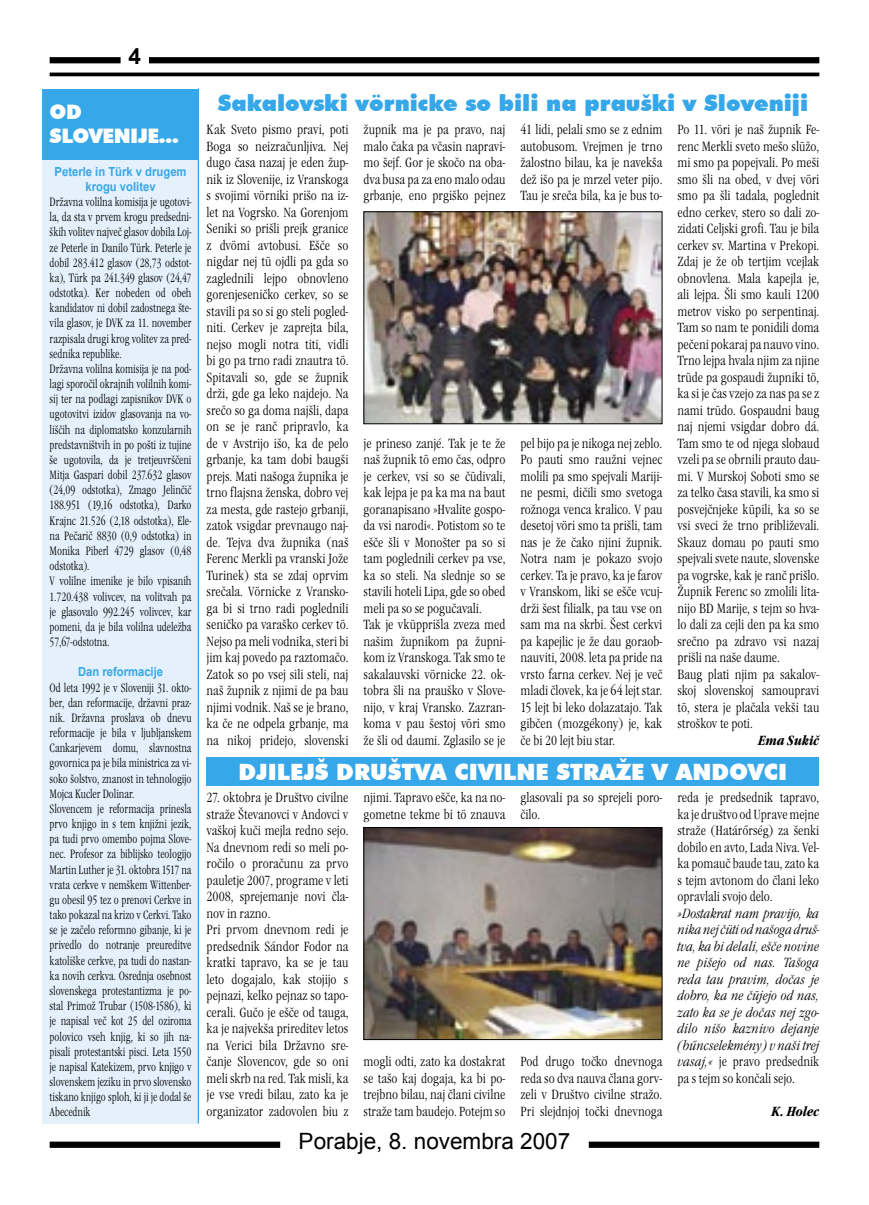
<style>
.page{position:relative;width:869px;height:1205px;background:#fff}
.page>*{position:absolute;margin:0;border:0;box-sizing:border-box;transform-origin:0 0}
.t1{font:900 22.5px "Futura BT";color:#36a7e9}
.t2{font:900 22.5px "Futura BT";color:#fff}
.t3{font:22.5px "Arial";color:#000}
.t4{font:700 22.5px "Arial";color:#000}
.t5{font:900 20px/24px "Futura BT";letter-spacing:-.025em;color:#fff}
.t6{font:13.75px/16.5px "Garamond Itc TEE Ligh Cond";color:#000;text-align:justify}
.t7{font:13.75px/16.5px "Garamond Itc TEE Ligh Cond Ital";color:#000;text-align:justify}
.t8{font:italic 700 condensed 13.75px "Garamond Itc TEE";color:#000}
.t9{font:12.5px/15.1px "Garamond Itc TEE Ligh Cond";color:#000;scale:.9 1}
.t10{font:700 12.5px/15.1px "Arial";color:#36a7e9;text-align:center;scale:.9 1}
.s1{font-family:"Garamond Itc TEE Ligh Cond Ital"}
</style>
<div class="page">
<div style="left:50px;top:1141px;width:230px;height:7px;background:#000"></div>
<div style="left:588px;top:1141px;width:231px;height:7px;background:#000"></div>
<hr style="left:50px;top:73px;width:769px;height:3px;background:#000">
<div style="left:50px;top:57px;width:70px;height:6px;background:#000"></div>
<div style="left:149px;top:57px;width:670px;height:6px;background:#000"></div>
<div style="left:43px;top:89px;width:155px;height:1034px;background:#e4f0fb"></div>
<div style="left:43px;top:89px;width:155px;height:70px;background:#36a7e9"></div>
<hr style="left:198px;top:89px;width:1px;height:1034px;background:#36a7e9">
<img style="left:365px;top:213px;width:295px;height:209px">
<div style="left:363px;top:211px;width:299px;height:213px;border:1px solid #000"></div>
<div style="left:206px;top:757px;width:613px;height:29px;background:#36a7e9"></div>
<img style="left:365px;top:829px;width:295px;height:209px">
<div style="left:363px;top:827px;width:299px;height:213px;border:1px solid #000"></div>
<h1 class="t4" style="left:128px;top:41px;width:14px">4</h1>
<h2 class="t5" style="left:50px;top:100px;width:131px">OD<br>SLOVENIJE…</h2>
<h1 class="t1" style="left:218px;top:90px;width:591px">Sakalovski vörnicke so bili na prauški v Sloveniji</h1>
<p class="t10" style="left:55px;top:164px;width:148px">Peterle in Türk v drugem krogu volitev</p>
<p class="t9" style="left:50px;top:194px;width:159px">Državna volilna komisija je ugotovi&shy;la, da sta v prvem krogu predsedni&shy;ških volitev največ glasov dobila Loj&shy;ze Peterle in Danilo Türk. Peterle je dobil 283.412 glasov (28,73 odstot&shy;ka), Türk pa 241.349 glasov (24,47 odstotka). Ker nobeden od obeh kandidatov ni dobil zadostnega šte&shy;vila glasov, je DVK za 11. november razpisala drugi krog volitev za pred&shy;sednika republike.<br>Državna volilna komisija je na pod&shy;lagi sporočil okrajnih volilnih komi&shy;sij ter na podlagi zapisnikov DVK o ugotovitvi izidov glasovanja na vo&shy;liščih na diplomatsko konzularnih predstavništvih in po pošti iz tujine še ugotovila, da je tretjeuvrščeni Mitja Gaspari dobil 237.632 glasov (24,09 odstotka), Zmago Jelinčič 188.951 (19,16 odstotka), Darko Krajnc 21.526 (2,18 odstotka), Ele&shy;na Pečarič 8830 (0,9 odstotka) in Monika Piberl 4729 glasov (0,48 odstotka).<br>V volilne imenike je bilo vpisanih 1.720.438 volivcev, na volitvah pa je glasovalo 992.245 volivcev, kar pomeni, da je bila volilna udeležba 57,67-odstotna.</p>
<p class="t10" style="left:78px;top:665px;width:96px">Dan reformacije</p>
<p class="t9" style="left:50px;top:680px;width:159px">Od leta 1992 je v Sloveniji 31. okto&shy;ber, dan reformacije, državni praz&shy;nik. Državna proslava ob dnevu reformacije je bila v ljubljanskem Cankarjevem domu, slavnostna govornica pa je bila ministrica za vi&shy;soko šolstvo, znanost in tehnologijo Mojca Kucler Dolinar.<br>Slovencem je reformacija prinesla prvo knjigo in s tem knjižni jezik, pa tudi prvo omembo pojma Slove&shy;nec. Profesor za biblijsko teologijo Martin Luther je 31. oktobra 1517 na vrata cerkve v nemškem Wittenber&shy;gu obesil 95 tez o prenovi Cerkve in tako pokazal na krizo v Cerkvi. Tako se je začelo reformno gibanje, ki je privedlo do notranje preureditve katoliške cerkve, pa tudi do nastan&shy;ka novih cerkva. Osrednja osebnost slovenskega protestantizma je po&shy;stal Primož Trubar (1508-1586), ki je napisal več kot 25 del oziroma polovico vseh knjig, ki so jih na&shy;pisali protestantski pisci. Leta 1550 je napisal Katekizem, prvo knjigo v slovenskem jeziku in prvo slovensko tiskano knjigo sploh, ki ji je dodal še Abecednik</p>
<p class="t6" style="left:520px;top:122px;width:143px">41 lidi, pelali smo se z ednim autobusom. Vrejmen je trno žalostno bilau, ka je navekša dež išo pa je mrzel veter pijo.<br>Tau je sreča bila, ka je bus to-</p>
<p class="t6" style="left:206px;top:122px;width:143px">Kak Sveto pismo pravi, poti Boga so neizračunljiva. Nej dugo časa nazaj je eden žup&shy;nik iz Slovenije, iz Vranskoga s svojimi vörniki prišo na iz&shy;let na Vogrsko. Na Gorenjom Seniki so prišli prejk granice z dvömi avtobusi. Ešče so nigdar nej tü ojdli pa gda so zaglednili lejpo obnovleno gorenjeseničko cerkev, so se stavili pa so si go steli pogled&shy;niti. Cerkev je zaprejta bila, nejso mogli notra titi, vidli bi go pa trno radi znautra tö.<br>Spitavali so, gde se župnik drži, gde ga leko najdejo. Na srečo so ga doma najšli, dapa on se je ranč pripravlo, ka de v Avstrijo išo, ka de pelo grbanje, ka tam dobi baugši prejs. Mati našoga župnika je trno flajsna ženska, dobro vej za mesta, gde rastejo grbanji, zatok vsigdar prevnaugo naj&shy;de. Tejva dva župnika (naš Ferenc Merkli pa vranski Jože Turinek) sta se zdaj oprvim srečala. Vörnicke z Vransko&shy;ga bi si trno radi poglednili seničko pa varaško cerkev tö.<br>Nejso pa meli vodnika, steri bi jim kaj povedo pa raztomačo.<br>Zatok so po vsej sili steli, naj naš župnik z njimi de pa bau njimi vodnik. Naš se je brano, ka če ne odpela grbanje, ma na nikoj pridejo, slovenski</p>
<p class="t6" style="left:363px;top:122px;width:143px">župnik ma je pa pravo, naj malo čaka pa včasin napravi&shy;mo šejf. Gor je skočo na oba&shy;dva busa pa za eno malo odau grbanje, eno prgiško pejnez</p>
<p class="t6" style="left:677px;top:122px;width:143px;text-align:left">Po 11. vöri je naš župnik Fe&shy;renc Merkli sveto mešo slüžo, mi smo pa popejvali. Po meši smo šli na obed, v dvej vöri smo pa šli tadala, poglednit edno cerkev, stero so dali zo&shy;zidati Celjski grofi. Tau je bila cerkev sv. Martina v Prekopi.<br>Zdaj je že ob tertjim vcejlak obnovlena. Mala kapejla je, ali lejpa. Šli smo kauli 1200 metrov visko po serpentinaj.<br>Tam so nam te ponidili doma pečeni pokaraj pa nauvo vino.<br>Trno lejpa hvala njim za njine trüde pa gospaudi župniki tö, ka si je čas vzejo za nas pa se z nami trüdo. Gospaudni baug naj njemi vsigdar dobro dá.<br>Tam smo te od njega slobaud vzeli pa se obrnili prauto dau&shy;mi. V Murskoj Soboti smo se za telko časa stavili, ka smo si posvejčnjeke küpili, ka so se vsi sveci že trno približevali.<br>Skauz domau po pauti smo spejvali svete naute, slovenske pa vogrske, kak je ranč prišlo.<br>Župnik Ferenc so zmolili lita&shy;nijo BD Marije, s tejm so hva&shy;lo dali za cejli den pa ka smo srečno pa zdravo vsi nazaj prišli na naše daume.<br>Baug plati njim pa sakalov&shy;skoj slovenskoj samoupravi tö, stera je plačala vekši tau stroškov te poti.</p>
<p class="t8" style="left:757px;top:732px;width:63px">Ema Sukič</p>
<p class="t6" style="left:520px;top:435px;width:143px">pel bijo pa je nikoga nej zeblo.<br>Po pauti smo raužni vejnec molili pa smo spejvali Mariji&shy;ne pesmi, dičili smo svetoga rožnoga venca kralico. V pau desetoj vöri smo ta prišli, tam nas je že čako njini župnik.<br>Notra nam je pokazo svojo cerkev. Ta je pravo, ka je farov v Vranskom, liki se ešče vcuj&shy;drži šest filialk, pa tau vse on sam ma na skrbi. Šest cerkvi pa kapejlic je že dau goraob&shy;nauviti, 2008. leta pa pride na vrsto farna cerkev. Nej je več mladi človek, ka je 64 lejt star.<br>15 lejt bi leko dolazatajo. Tak gibčen (mozgékony) je, kak če bi 20 lejt biu star.</p>
<p class="t6" style="left:363px;top:435px;width:143px;text-align:left">je prineso zanjé. Tak je te že naš župnik tö emo čas, odpro je cerkev, vsi so se čüdivali, kak lejpa je pa ka ma na baut goranapisano »Hvalite gospo&shy;da vsi narodi«. Potistom so te ešče šli v Monošter pa so si tam poglednili cerkev pa vse, ka so steli. Na slednje so se stavili hoteli Lipa, gde so obed meli pa so se pogučavali.<br>Tak je vküpprišla zveza med našim župnikom pa župni&shy;kom iz Vranskoga. Tak smo te sakalauvski vörnicke 22. ok&shy;tobra šli na prauško v Slove&shy;nijo, v kraj Vransko. Zazran&shy;koma v pau šestoj vöri smo že šli od daumi. Zglasilo se je</p>
<h1 class="t2" style="left:238px;top:758px;width:550px">DJILEJŠ DRUŠTVA CIVILNE STRAŽE V ANDOVCI</h1>
<p class="t6" style="left:206px;top:789px;width:143px;text-align:left">27. oktobra je Društvo civilne straže Števanovci v Andovci v vaškoj kuči mejla redno sejo.<br>Na dnevnom redi so meli po&shy;ročilo o proračunu za prvo pauletje 2007, programe v leti<br>2008, sprejemanje novi čla&shy;nov in razno.<br>Pri prvom dnevnom redi je predsednik Sándor Fodor na kratki tapravo, ka se je tau leto dogajalo, kak stojijo s pejnazi, kelko pejnaz so tapo&shy;cerali. Gučo je ešče od tauga, ka je najvekša prireditev letos na Verici bila Državno sre&shy;čanje Slovencov, gde so oni meli skrb na red. Tak misli, ka je vse vredi bilau, zato ka je organizator zadovolen biu z</p>
<p class="t6" style="left:363px;top:789px;width:143px">njimi. Tapravo ešče, ka na no&shy;gometne tekme bi tö znauva</p>
<p class="t6" style="left:520px;top:789px;width:143px">glasovali pa so sprejeli poro&shy;čilo.</p>
<p class="t6" style="left:677px;top:789px;width:143px">reda je predsednik tapravo, ka je društvo od Uprave mejne straže (Határőrség) za šenki dobilo en avto, Lada Niva. Vel&shy;ka pomauč baude tau, zato ka s tejm avtonom do člani leko opravlali svojo delo.</p>
<p class="t7" style="left:677px;top:905px;width:143px">»Dostakrat nam pravijo, ka nika nej čüti od našoga druš&shy;tva, ka bi delali, ešče novine ne pišejo od nas. Tašoga reda tau pravim, dočas je dobro, ka ne čüjejo od nas, zato ka se je dočas nej zgo&shy;dilo nišo kaznivo dejanje (bűncselekmény) v naši trej</p>
<p class="t6" style="left:677px;top:1053px;width:143px"><span class="s1">vasaj,«</span> je pravo predsednik pa s tejm so končali sejo.</p>
<p class="t8" style="left:771px;top:1103px;width:49px">K. Holec</p>
<p class="t6" style="left:363px;top:1053px;width:143px">mogli odti, zato ka dostakrat se tašo kaj dogaja, ka bi po&shy;trejbno bilau, naj člani civilne straže tam baudejo. Potejm so</p>
<p class="t6" style="left:520px;top:1053px;width:143px">Pod drugo točko dnevnoga reda so dva nauva člana gorv&shy;zeli v Društvo civilne stražo.<br>Pri slejdnjoj točki dnevnoga</p>
<h1 class="t3" style="left:298px;top:1126px;width:273px">Porabje, 8. novembra 2007</h1>
</div>
